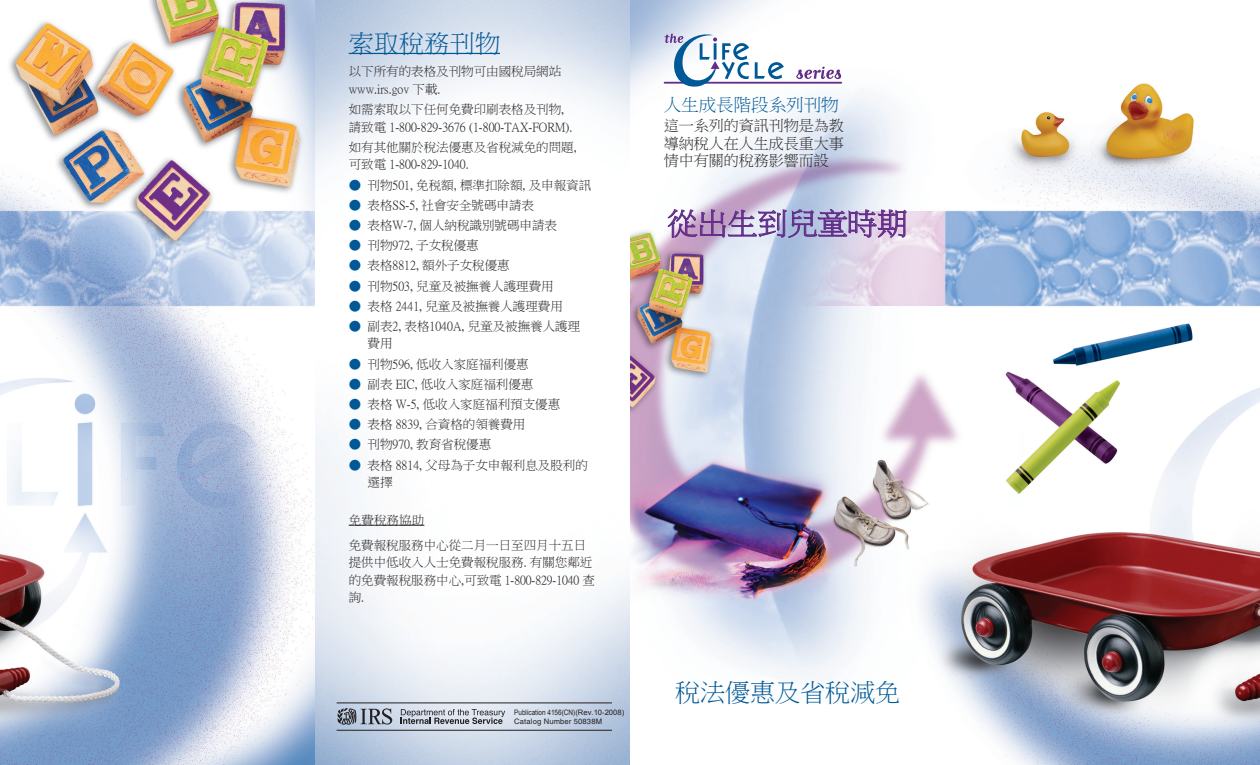
<style>
.page{position:relative;width:1260px;height:765px;background:#fff}
.page>*{position:absolute;margin:0;border:0;box-sizing:border-box;transform-origin:0 0}
.t1{font:30px "P Ming Li U";color:#632d89}
.t2{font:25px "P Ming Li U";color:#015896}
.t3{font:17.5px "P Ming Li U";color:#015896}
.t4{font:15px/17.5px "P Ming Li U";color:#231f20;text-align:justify}
.t5{font:12.5px/17.5px "P Ming Li U";color:#231f20}
.t6{font:7.5px/9.2px "Arial";color:#231f20;scale:.86 1}
.s1{color:#015896}
.s2{font-family:"Helvetica"}
</style>
<div class="page">
<img style="left:315px;top:0;width:315px;height:765px">
<img style="left:630px;top:0;width:630px;height:765px">
<hr style="left:349px;top:53px;width:151px;height:1px;background:#015896">
<hr style="left:349px;top:525px;width:75px;height:1px;background:#231f20">
<hr style="left:337px;top:702px;width:274px;height:1px;background:#231f20">
<svg style="left:337px;top:708px;width:55px;height:17px"></svg>
<hr style="left:337px;top:730px;width:274px;height:1px;background:#231f20">
<svg style="left:401px;top:709px;width:104px;height:15px;background:#a6aab2"></svg>
<svg style="left:667px;top:209px;width:240px;height:29px;background:#ad99c5"></svg>
<img style="left:0;top:0;width:315px;height:765px">
<hr style="left:664px;top:82px;width:178px;height:2px;background:#632d89">
<svg style="left:796px;top:67px;width:45px;height:12px"></svg>
<svg style="left:665px;top:32px;width:84px;height:57px"></svg>
<svg style="left:755px;top:62px;width:29px;height:17px"></svg>
<p class="t2" style="left:349px;top:31px;width:153px">索取稅務刊物</p>
<p class="t5" style="left:349px;top:63px;width:214px">以下所有的表格及刊物可由國稅局網站www.irs.gov 下載.</p>
<p class="t5" style="left:349px;top:101px;width:225px">如需索取以下任何免費印刷表格及刊物,請致電 1-800-829-3676 (1-800-TAX-FORM).</p>
<p class="t5" style="left:349px;top:138px;width:229px">如有其他關於稅法優惠及省稅減免的問題,可致電 1-800-829-1040.</p>
<p class="t5" style="left:349px;top:176px;width:244px"><span class="s1">●</span> 刊物501, 免税額, 標準扣除額, 及申報資訊</p>
<p class="t5" style="left:349px;top:196px;width:187px"><span class="s1">●</span> 表格SS-5, 社會安全號碼申請表</p>
<p class="t5" style="left:349px;top:216px;width:210px"><span class="s1">●</span> 表格W-7, 個人納稅識別號碼申請表</p>
<p class="t5" style="left:349px;top:237px;width:132px"><span class="s1">●</span> 刊物972, 子女稅優惠</p>
<p class="t5" style="left:349px;top:257px;width:162px"><span class="s1">●</span> 表格8812, 額外子女稅優惠</p>
<p class="t5" style="left:349px;top:277px;width:207px"><span class="s1">●</span> 刊物503, 兒童及被撫養人護理費用</p>
<p class="t5" style="left:349px;top:297px;width:216px"><span class="s1">●</span> 表格 2441, 兒童及被撫養人護理費用</p>
<p class="t5" style="left:368px;top:317px;width:214px;text-indent:-19px"><span class="s1">●</span> 副表2, 表格1040A, 兒童及被撫養人護理費用</p>
<p class="t5" style="left:349px;top:355px;width:182px"><span class="s1">●</span> 刊物596, 低收入家庭福利優惠</p>
<p class="t5" style="left:349px;top:375px;width:186px"><span class="s1">●</span> 副表 EIC, 低收入家庭福利優惠</p>
<p class="t5" style="left:349px;top:396px;width:213px"><span class="s1">●</span> 表格 W-5, 低收入家庭福利預支優惠</p>
<p class="t5" style="left:349px;top:416px;width:178px"><span class="s1">●</span> 表格 8839, 合資格的領養費用</p>
<p class="t5" style="left:349px;top:436px;width:144px"><span class="s1">●</span> 刊物970, 教育省稅優惠</p>
<p class="t5" style="left:368px;top:456px;width:222px;text-indent:-19px"><span class="s1">●</span> 表格 8814, 父母為子女申報利息及股利的選擇</p>
<p class="t5" style="left:349px;top:511px;width:77px">免費稅務協助</p>
<p class="t5" style="left:349px;top:536px;width:248px">免費報稅服務中心從二月一日至四月十五日提供中低收入人士免費報稅服務. 有關您鄰近的免費報稅服務中心,可致電 1-800-829-1040 查詢.</p>
<p class="t6" style="left:514px;top:708px;width:130px">Publication 4156(CN<span class="s2">)</span>(Rev.10-2008)<br><span class="s2">Catalog Number 50838M</span></p>
<p class="t3" style="left:664px;top:96px;width:176px">人生成長階段系列刊物</p>
<p class="t4" style="left:664px;top:117px;width:181px">這一系列的資訊刊物是為教導納稅人在人生成長重大事情中有關的稅務影響而設</p>
<p class="t1" style="left:668px;top:209px;width:241px">從出生到兒童時期</p>
<p class="t2" style="left:675px;top:679px;width:226px">稅法優惠及省稅減免</p>
</div>
